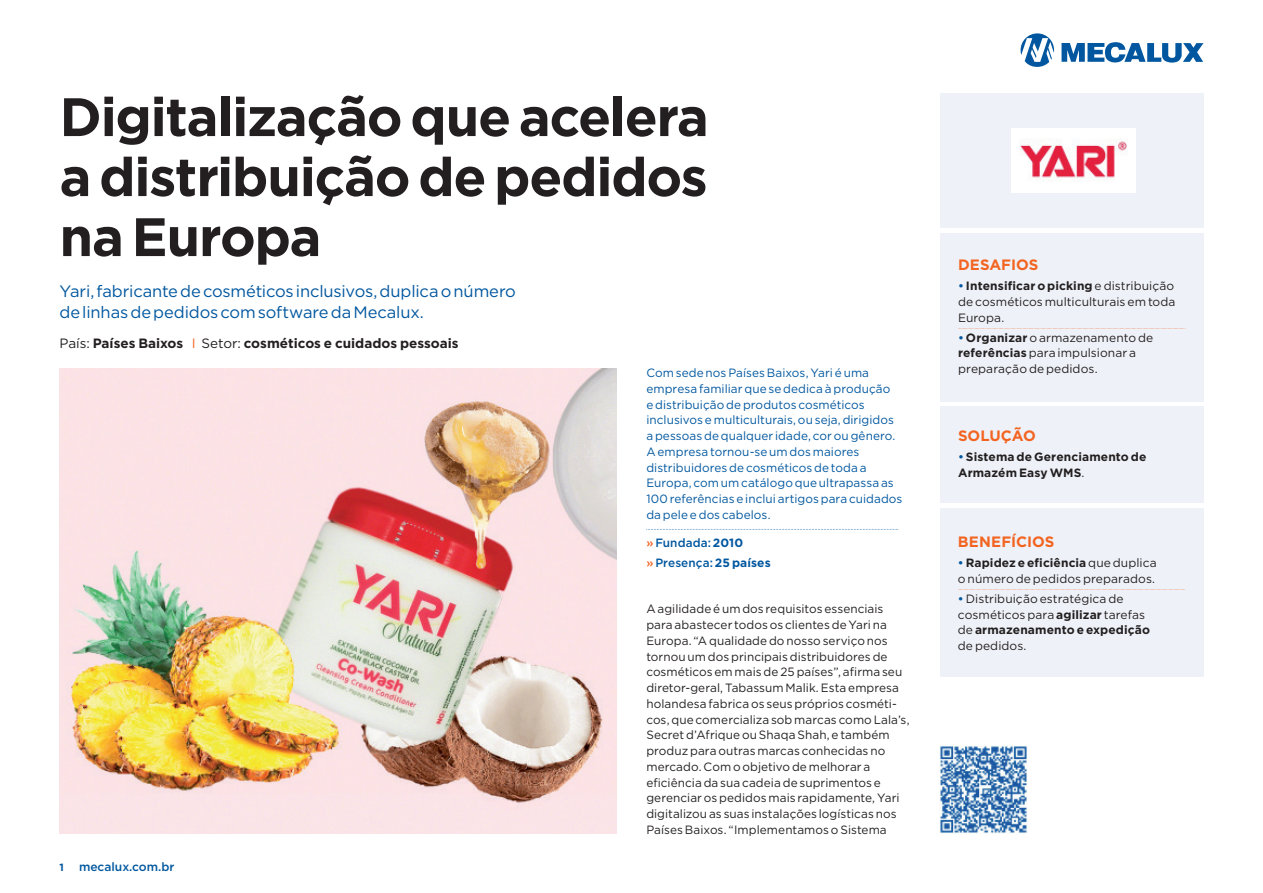
<style>
.page{position:relative;width:1263px;height:893px;background:#fff}
.page>*{position:absolute;margin:0;border:0;box-sizing:border-box;transform-origin:0 0}
.t1{font:700 54px/60px "Gotham";letter-spacing:-.025em;color:#231f20;text-align:justify}
.t2{font:16.5px/21px "Gotham";letter-spacing:-.01em;color:#01579f}
.t3{font:700 15px "Gotham";color:#f36421}
.t4{font:700 13.5px "Gotham";color:#231f20}
.t5{font:12px/15.8px "Gotham";letter-spacing:.005em;color:#231f20}
.t6{font:12px/15.8px "Gotham";letter-spacing:.005em;color:#01579f}
.t7{font:500 12px/20.1px "Gotham";letter-spacing:.005em;color:#01579f}
.t8{font:700 12px/15.8px "Gotham";letter-spacing:.01em;color:#231f20}
.t9{font:700 10.5px "Gotham";color:#01579f}
.s1{font-weight:400}
.s2{font-weight:400;color:#f36421}
.s3{color:#f36421}
.s4{font-weight:700}
.s5{font-weight:500;color:#01579f}
</style>
<div class="page">
<svg style="left:1020px;top:33px;width:34px;height:34px"></svg>
<svg style="left:1061px;top:42px;width:142px;height:21px"></svg>
<div style="left:940px;top:94px;width:263px;height:134px;background:#eef2f8"></div>
<img style="left:60px;top:369px;width:557px;height:464px">
<div style="left:940px;top:406px;width:263px;height:97px;background:#eef2f8"></div>
<div style="left:940px;top:233px;width:263px;height:168px;background:#eef2f8"></div>
<svg style="left:958px;top:328px;width:227px;height:1px"></svg>
<div style="left:940px;top:508px;width:263px;height:168px;background:#eef2f8"></div>
<svg style="left:958px;top:589px;width:227px;height:1px"></svg>
<img style="left:940px;top:745px;width:88px;height:88px">
<div style="left:1011px;top:128px;width:124px;height:65px;background:#fff"></div>
<img style="left:1020px;top:140px;width:107px;height:41px">
<svg style="left:646px;top:529px;width:252px;height:1px"></svg>
<h1 class="t1" style="left:60px;top:87px;width:651px">Digitalização que acelera a distribuição de pedidos na Europa</h1>
<h2 class="t2" style="left:60px;top:280px;width:458px">Yari, fabricante de cosméticos inclusivos, duplica o número de linhas de pedidos com software da Mecalux.</h2>
<p class="t4" style="left:60px;top:334px;width:401px"><span class="s1">País:</span> Países Baixos <span class="s2">I</span> <span class="s1">Setor:</span> cosméticos e cuidados pessoais</p>
<p class="t9" style="left:60px;top:860px;width:6px">1</p>
<p class="t7" style="left:79px;top:856px;width:97px">mecalux.com.br</p>
<p class="t6" style="left:646px;top:365px;width:258px">Com sede nos Países Baixos, Yari é uma empresa familiar que se dedica à produção<br>e distribuição de produtos cosméticos inclusivos e multiculturais, ou seja, dirigidos a pessoas de qualquer idade, cor ou gênero.<br>A empresa tornou-se um dos maiores distribuidores de cosméticos de toda a Europa, com um catálogo que ultrapassa as 100 referências e inclui artigos para cuidados da pele e dos cabelos.</p>
<p class="t7" style="left:646px;top:533px;width:126px"><span class="s3">»</span> Fundada: <span class="s4">2010<br></span><span class="s3">»</span> Presença: <span class="s4">25países</span></p>
<p class="t5" style="left:646px;top:601px;width:265px">A agilidade é um dos requisitos essenciais para abastecer todos os clientes de Yari na Europa. “A qualidade do nosso serviço nos tornou um dos principais distribuidores de cosméticos em mais de 25 países”, afirma seu diretor-geral, Tabassum Malik. Esta empresa holandesa fabrica os seus próprios cosméti&shy;cos, que comercializa sob marcas como Lala’s, Secret d’Afrique ou Shaqa Shah, e também produz para outras marcas conhecidas no mercado. Com o objetivo de melhorar a eficiência da sua cadeia de suprimentos e gerenciar os pedidos mais rapidamente, Yari digitalizou as suas instalações logísticas nos Países Baixos. “Implementamos o Sistema</p>
<p class="t3" style="left:958px;top:255px;width:82px">DESAFIOS</p>
<p class="t5" style="left:958px;top:278px;width:219px;text-align:justify"><span class="s5">•</span> <span class="s4">Intensificar o picking</span> e distribuição de cosméticos multiculturais em toda Europa.</p>
<p class="t5" style="left:958px;top:329px;width:197px"><span class="s5">•</span> <span class="s4">Organizar</span> o armazenamento de <span class="s4">referências</span> para impulsionar a preparação de pedidos.</p>
<p class="t3" style="left:958px;top:426px;width:79px">SOLUÇÃO</p>
<p class="t8" style="left:958px;top:449px;width:190px"><span class="s5">•</span> Sistema de Gerenciamento de<br>Armazém Easy WMS<span class="s1">.</span></p>
<p class="t3" style="left:958px;top:532px;width:98px">BENEFÍCIOS</p>
<p class="t5" style="left:958px;top:555px;width:200px"><span class="s5">•</span> <span class="s4">Rapidez e eficiência</span> que duplica o número de pedidos preparados.</p>
<p class="t5" style="left:958px;top:591px;width:194px"><span class="s5">•</span> Distribuição estratégica de cosméticos para <span class="s4">agilizar</span> tarefas de <span class="s4">armazenamento e expedição </span>de pedidos.</p>
</div>
